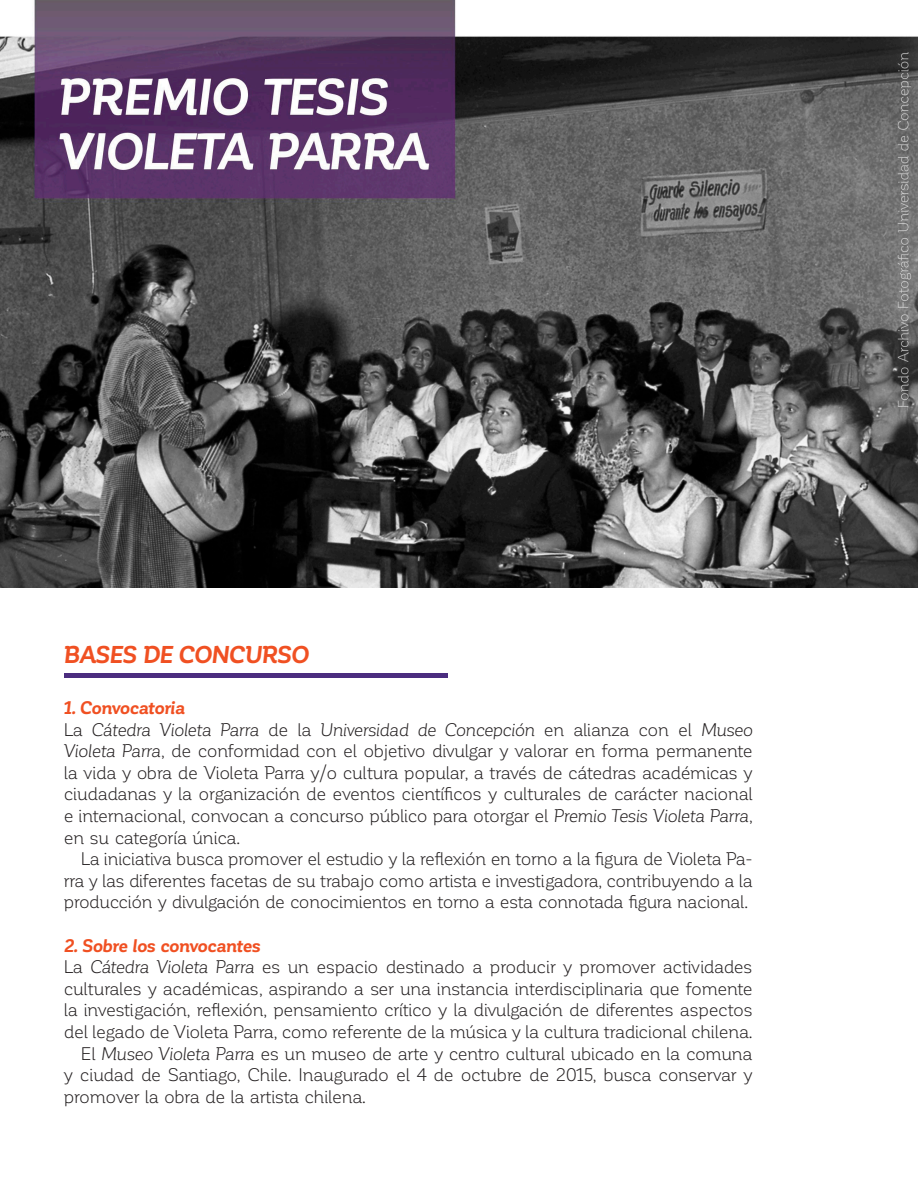
<style>
.page{position:relative;width:918px;height:1188px;background:#fff}
.page>*{position:absolute;margin:0;border:0;box-sizing:border-box;transform-origin:0 0}
.t1{font:italic 700 24px "Corporative";letter-spacing:-.02em;color:#f05022}
.t2{font:18px/21.6px "Corporative";letter-spacing:-.025em;color:#231f20;text-align:justify}
.t3{font:italic 700 18px "Corporative";letter-spacing:-.025em;color:#f05022}
.s1{font-style:italic}
</style>
<div class="page">
<hr style="left:64px;top:673px;width:384px;height:4px;background:#4b2d7f">
<img style="left:0;top:0;width:918px;height:587px">
<p class="t1" style="left:64px;top:641px;width:248px">BASES DE CONCURSO</p>
<p class="t3" style="left:64px;top:698px;width:123px">1. Convocatoria</p>
<p class="t2" style="left:64px;top:719px;width:690px">La <span class="s1">Cátedra Violeta Parra</span> de la <span class="s1">Universidad de Concepción</span> en alianza con el <span class="s1">Museo Violeta Parra</span>, de conformidad con el objetivo divulgar y valorar en forma permanente la vida y obra de Violeta Parra y/o cultura popular, a través de cátedras académicas y ciudadanas y la organización de eventos científicos y culturales de carácter nacional e internacional, convocan a concurso público para otorgar el <span class="s1">Premio Tesis Violeta Parra</span>, en su categoría única.</p>
<p class="t2" style="left:64px;top:848px;width:691px;text-indent:17px">La iniciativa busca promover el estudio y la reflexión en torno a la figura de Violeta Pa&shy;rra y las diferentes facetas de su trabajo como artista e investigadora, contribuyendo a la producción y divulgación de conocimientos en torno a esta connotada figura nacional.</p>
<p class="t3" style="left:64px;top:936px;width:198px">2. Sobre los convocantes</p>
<p class="t2" style="left:64px;top:956px;width:691px">La <span class="s1">Cátedra Violeta Parra</span> es un espacio destinado a producir y promover actividades culturales y académicas, aspirando a ser una instancia interdisciplinaria que fomente la investigación, reflexión, pensamiento crítico y la divulgación de diferentes aspectos del legado de Violeta Parra, como referente de la música y la cultura tradicional chilena.</p>
<p class="t2" style="left:64px;top:1043px;width:690px;text-indent:17px">El <span class="s1">Museo Violeta Parra</span> es un museo de arte y centro cultural ubicado en la comuna y ciudad de Santiago, Chile. Inaugurado el 4 de octubre de 2015, busca conservar y promover la obra de la artista chilena.</p>
</div>
